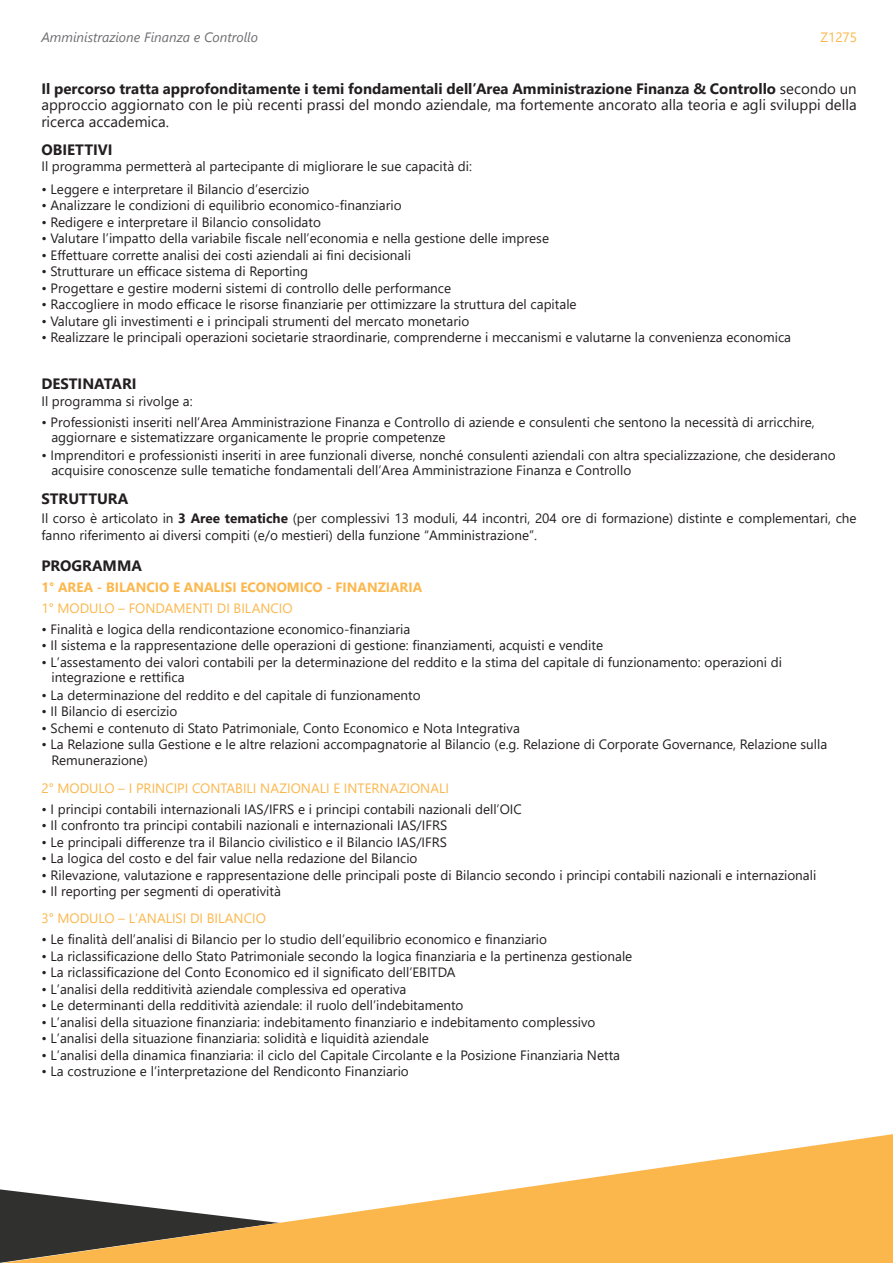
<style>
.page{position:relative;width:893px;height:1263px;background:#fff}
.page>*{position:absolute;margin:0;border:0;box-sizing:border-box;transform-origin:0 0}
.t1{font:15px/16.5px "Segoe UI";color:#231f20;text-align:justify}
.t2{font:700 15px "Segoe UI";color:#231f20}
.t3{font:13.5px/16.5px "Segoe UI";color:#231f20}
.t4{font:13.5px "Segoe UI";color:#fcb74c}
.t5{font:700 13.5px "Segoe UI";color:#fcb74c}
.t6{font:italic 13.5px "Segoe UI";color:#6d6e71}
.s1{font-weight:700}
</style>
<div class="page">
<svg style="left:0;top:1134px;width:893px;height:129px;fill:#fcb74c"></svg>
<p class="t6" style="left:41px;top:26px;width:218px">Amministrazione Finanza e Controllo</p>
<p class="t4" style="left:820px;top:26px;width:38px">Z1275</p>
<p class="t1" style="left:41px;top:80px;width:817px"><span class="s1">Il percorso tratta approfonditamente i temi fondamentali dell’Area Amministrazione Finanza &amp; Controllo</span> secondo un approccio aggiornato con le più recenti prassi del mondo aziendale, ma fortemente ancorato alla teoria e agli sviluppi della ricerca accademica.</p>
<p class="t2" style="left:41px;top:137px;width:73px">OBIETTIVI</p>
<p class="t3" style="left:41px;top:158px;width:432px">Il programma permetterà al partecipante di migliorare le sue capacità di:</p>
<p class="t3" style="left:41px;top:181px;width:270px">• Leggere e interpretare il Bilancio d’esercizio</p>
<p class="t3" style="left:41px;top:197px;width:362px">• Analizzare le condizioni di equilibrio economico-finanziario</p>
<p class="t3" style="left:41px;top:214px;width:281px">• Redigere e interpretare il Bilancio consolidato</p>
<p class="t3" style="left:41px;top:230px;width:509px">• Valutare l’impatto della variabile fiscale nell’economia e nella gestione delle imprese</p>
<p class="t3" style="left:41px;top:247px;width:371px">• Effettuare corrette analisi dei costi aziendali ai fini decisionali</p>
<p class="t3" style="left:41px;top:263px;width:268px">• Strutturare un efficace sistema di Reporting</p>
<p class="t3" style="left:41px;top:280px;width:411px">• Progettare e gestire moderni sistemi di controllo delle performance</p>
<p class="t3" style="left:41px;top:296px;width:537px">• Raccogliere in modo efficace le risorse finanziarie per ottimizzare la struttura del capitale</p>
<p class="t3" style="left:41px;top:313px;width:429px">• Valutare gli investimenti e i principali strumenti del mercato monetario</p>
<p class="t3" style="left:41px;top:329px;width:751px">• Realizzare le principali operazioni societarie straordinarie, comprenderne i meccanismi e valutarne la convenienza economica</p>
<p class="t2" style="left:41px;top:372px;width:97px">DESTINATARI</p>
<p class="t3" style="left:41px;top:393px;width:153px">Il programma si rivolge a:</p>
<p class="t3" style="left:41px;top:414px;width:775px">• Professionisti inseriti nell’Area Amministrazione Finanza e Controllo di aziende e consulenti che sentono la necessità di arricchire,</p>
<p class="t3" style="left:41px;top:447px;width:796px">• Imprenditori e professionisti inseriti in aree funzionali diverse, nonché consulenti aziendali con altra specializzazione, che desiderano</p>
<p class="t3" style="left:51px;top:428px;width:396px">aggiornare e sistematizzare organicamente le proprie competenze</p>
<p class="t3" style="left:51px;top:462px;width:581px">acquisire conoscenze sulle tematiche fondamentali dell’Area Amministrazione Finanza e Controllo</p>
<p class="t2" style="left:41px;top:487px;width:88px">STRUTTURA</p>
<p class="t3" style="left:41px;top:510px;width:817px">Il corso è articolato in <span class="s1">3 Aree tematiche</span> (per complessivi 13 moduli, 44 incontri, 204 ore di formazione) distinte e complementari, che fanno riferimento ai diversi compiti (e/o mestieri) della funzione “Amministrazione”.</p>
<p class="t2" style="left:41px;top:554px;width:102px">PROGRAMMA</p>
<p class="t5" style="left:41px;top:576px;width:382px">1° AREA - BILANCIO E ANALISI ECONOMICO - FINANZIARIA</p>
<p class="t4" style="left:41px;top:597px;width:253px">1° MODULO – FONDAMENTI DI BILANCIO</p>
<p class="t3" style="left:41px;top:620px;width:370px">• Finalità e logica della rendicontazione economico-finanziaria</p>
<p class="t3" style="left:41px;top:637px;width:563px">• Il sistema e la rappresentazione delle operazioni di gestione: finanziamenti, acquisti e vendite</p>
<p class="t3" style="left:41px;top:653px;width:742px">• L’assestamento dei valori contabili per la determinazione del reddito e la stima del capitale di funzionamento: operazioni di</p>
<p class="t3" style="left:41px;top:686px;width:381px">• La determinazione del reddito e del capitale di funzionamento</p>
<p class="t3" style="left:41px;top:703px;width:137px">• Il Bilancio di esercizio</p>
<p class="t3" style="left:41px;top:719px;width:480px">• Schemi e contenuto di Stato Patrimoniale, Conto Economico e Nota Integrativa</p>
<p class="t3" style="left:41px;top:736px;width:787px">• La Relazione sulla Gestione e le altre relazioni accompagnatorie al Bilancio (e.g. Relazione di Corporate Governance, Relazione sulla</p>
<p class="t4" style="left:41px;top:777px;width:409px">2° MODULO – I PRINCIPI CONTABILI NAZIONALI E INTERNAZIONALI</p>
<p class="t3" style="left:41px;top:800px;width:482px">• I principi contabili internazionali IAS/IFRS e i principi contabili nazionali dell’OIC</p>
<p class="t3" style="left:41px;top:817px;width:407px">• Il confronto tra principi contabili nazionali e internazionali IAS/IFRS</p>
<p class="t3" style="left:41px;top:833px;width:407px">• Le principali differenze tra il Bilancio civilistico e il Bilancio IAS/IFRS</p>
<p class="t3" style="left:41px;top:850px;width:378px">• La logica del costo e del fair value nella redazione del Bilancio</p>
<p class="t3" style="left:41px;top:866px;width:776px">• Rilevazione, valutazione e rappresentazione delle principali poste di Bilancio secondo i principi contabili nazionali e internazionali</p>
<p class="t3" style="left:41px;top:883px;width:241px">• Il reporting per segmenti di operatività</p>
<p class="t4" style="left:41px;top:907px;width:226px">3° MODULO – L’ANALISI DI BILANCIO</p>
<p class="t3" style="left:41px;top:931px;width:507px">• Le finalità dell’analisi di Bilancio per lo studio dell’equilibrio economico e finanziario</p>
<p class="t3" style="left:41px;top:947px;width:592px">• La riclassificazione dello Stato Patrimoniale secondo la logica finanziaria e la pertinenza gestionale</p>
<p class="t3" style="left:41px;top:964px;width:416px">• La riclassificazione del Conto Economico ed il significato dell’EBITDA</p>
<p class="t3" style="left:41px;top:980px;width:366px">• L’analisi della redditività aziendale complessiva ed operativa</p>
<p class="t3" style="left:41px;top:997px;width:424px">• Le determinanti della redditività aziendale: il ruolo dell’indebitamento</p>
<p class="t3" style="left:41px;top:1013px;width:555px">• L’analisi della situazione finanziaria: indebitamento finanziario e indebitamento complessivo</p>
<p class="t3" style="left:41px;top:1030px;width:389px">• L’analisi della situazione finanziaria: solidità e liquidità aziendale</p>
<p class="t3" style="left:41px;top:1046px;width:580px">• L’analisi della dinamica finanziaria: il ciclo del Capitale Circolante e la Posizione Finanziaria Netta</p>
<p class="t3" style="left:41px;top:1063px;width:369px">• La costruzione e l’interpretazione del Rendiconto Finanziario</p>
<p class="t3" style="left:51px;top:669px;width:135px">integrazione e rettifica</p>
<p class="t3" style="left:51px;top:752px;width:98px">Remunerazione)</p>
</div>
